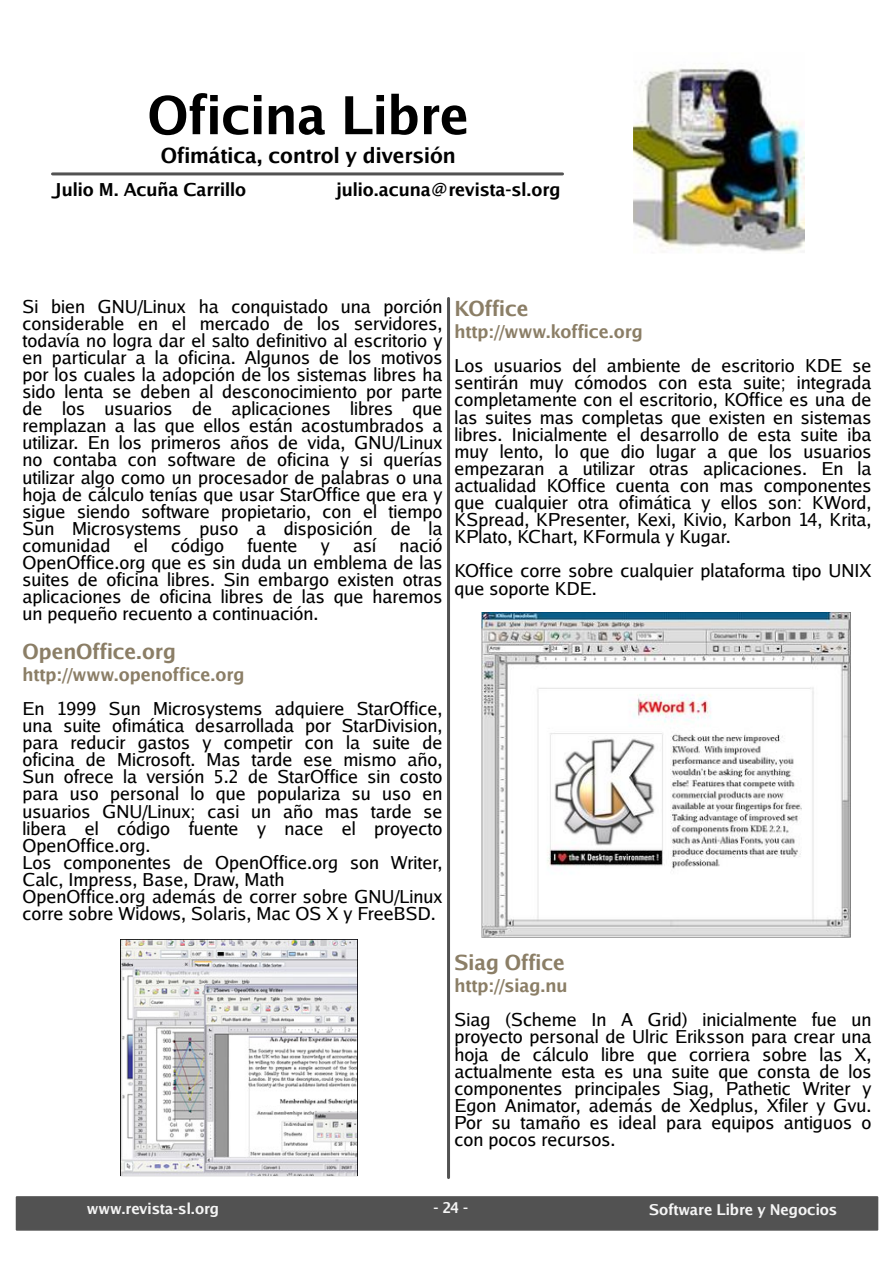
<style>
.page{position:relative;width:893px;height:1263px;background:#fff}
.page>*{position:absolute;margin:0;border:0;box-sizing:border-box;transform-origin:0 0}
.t1{font:700 52.5px "Luxi Sans";color:#000}
.t2{font:700 21px "Luxi Sans";color:#000}
.t3{font:700 21px "Luxi Sans";letter-spacing:-.025em;color:#8b7e66}
.t4{font:700 21px "Luxi Sans";color:#8b7e66}
.t5{font:18px/17.1px "Luxi Sans";color:#000}
.t6{font:700 18px "Luxi Sans";letter-spacing:-.055em;color:#000}
.t7{font:700 18px "Luxi Sans";letter-spacing:-.025em;color:#8b7e66}
.t8{font:700 18px "Luxi Sans";letter-spacing:-.17em;color:#8b7e66}
.t9{font:700 18px "Luxi Sans";letter-spacing:-.055em;color:#8b7e66}
.t10{font:18px "Luxi Sans";letter-spacing:-.035em;color:#000}
.t11{font:700 15px "Luxi Sans";letter-spacing:-.025em;color:#f5f5f5}
.t12{font:700 15px "Luxi Sans";letter-spacing:-.17em;color:#f5f5f5}
.t13{font:700 15px "Luxi Sans";letter-spacing:-.055em;color:#f5f5f5}
</style>
<div class="page">
<img style="left:633px;top:63px;width:172px;height:190px">
<hr style="left:447px;top:298px;width:3px;height:879px;background:#525252">
<hr style="left:52px;top:172px;width:510px;height:3px;background:#525252">
<div style="left:16px;top:1197px;width:862px;height:33px;background:#525252"></div>
<div style="left:16px;top:1196px;width:862px;height:35px;border:2px solid #525252"></div>
<img style="left:120px;top:939px;width:237px;height:237px">
<img style="left:482px;top:612px;width:368px;height:325px">
<h1 class="t1" style="left:147px;top:81px;width:311px">Oficina Libre</h1>
<p class="t2" style="left:161px;top:142px;width:296px">Ofim ática, controly dive rs ión</p>
<p class="t6" style="left:52px;top:177px;width:196px">Julio M. Acuña Carrillo</p>
<p class="t6" style="left:337px;top:177px;width:225px">julio.acuna@ re vis ta-s l.org</p>
<p class="t5" style="left:22px;top:297px;width:422px">Si bie n GNU/Linux h a conq uis tado una porción cons ide rable e n e l m e rcado de los s e rvidore s , todavía no logra dar e ls alto de finitivo ale s critorio y e n particular a la oficina. Algunos de los m otivos por los cuale s la adopción de los s is te m as libre s h a s ido le nta s e de be n alde s conocim ie nto por parte de</p>
<p class="t5" style="left:62px;top:400px;width:20px">los</p>
<p class="t5" style="left:104px;top:400px;width:66px">us uarios</p>
<p class="t5" style="left:192px;top:400px;width:16px">de</p>
<p class="t5" style="left:232px;top:400px;width:97px">aplicacione s</p>
<p class="t5" style="left:350px;top:400px;width:40px">libre s</p>
<p class="t5" style="left:22px;top:400px;width:421px;text-indent:390px">que re m plaz an a las q ue e llos e s tán acos tum brados a utiliz ar. En los prim e ros años de vida, GNU/Linux no contaba con s oftw are de oficina y s i q ue rías utiliz ar algo com o un proce s ador de palabras o una h oja de cálculo te nías q ue us arStarOffice q ue e ra y s igue s ie ndo s oftw are propie tario, con e ltie m po Sun Micros ys te m s pus o a dis pos ición de</p>
<p class="t5" style="left:428px;top:519px;width:16px">la</p>
<p class="t5" style="left:22px;top:536px;width:90px">com unidad</p>
<p class="t5" style="left:134px;top:536px;width:92px">e l código</p>
<p class="t5" style="left:248px;top:536px;width:47px">fue nte</p>
<p class="t5" style="left:321px;top:536px;width:10px">y</p>
<p class="t5" style="left:353px;top:536px;width:25px">as í</p>
<p class="t5" style="left:22px;top:536px;width:421px;text-indent:377px">nació Ope nOffice .org q ue e s s in duda un e m ble m a de las s uite s de oficina libre s . Sin e m bargo e xis te n otras aplicacione s de oficina libre s de las q ue h are m os un pe q ue ño re cue nto a continuación.</p>
<p class="t4" style="left:22px;top:638px;width:155px">Ope nOffice .org</p>
<p class="t7" style="left:22px;top:662px;width:223px">h ttp://w w w .ope noffice .org</p>
<p class="t5" style="left:22px;top:699px;width:422px">En 19 9 9 Sun Micros ys te m s adq uie re StarOffice , una s uite ofim ática de s arrollada por StarDivis ion, para re ducir gas tos y com pe tir con la s uite de oficina de Micros oft. Mas tarde e s e m is m o año, Sun ofre ce la ve rs ión 5.2 de StarOffice s in cos to para us o pe rs onallo q ue populariz a s u us o e n us uarios GNU/Linux; cas i un año m as tarde s e libe ra e l código fue nte</p>
<p class="t5" style="left:257px;top:819px;width:63px">y nace</p>
<p class="t10" style="left:342px;top:817px;width:102px">e l proye cto</p>
<p class="t5" style="left:22px;top:836px;width:422px">Ope nOffice .org.<br>Los com pone nte s de Ope nOffice .org s on W rite r, Calc, Im pre s s , Bas e , Draw , Math<br>Ope nOffice .org ade m ás de corre r s obre GNU/Linux corre s obre W idow s , Solaris , Mac OS X y Fre e BSD.</p>
<p class="t3" style="left:454px;top:295px;width:71px">KOffice</p>
<p class="t8" style="left:454px;top:320px;width:190px">h ttp://w w w .k office .org</p>
<p class="t5" style="left:454px;top:357px;width:419px">Los us uarios de lam bie nte de e s critorio KDE s e s e ntirán m uy cóm odos con e s ta s uite ; inte grada com ple tam e nte con e le s critorio, KOffice e s una de las suites mas completas que existen en sistemas libre s . Inicialm e nte e lde s arrollo de e s ta s uite iba m uy le nto, lo q ue dio lugar a q ue los us uarios e m pe z aran a utiliz ar otras aplicacione s . En la actualidad KOffice cue nta con m as com pone nte s q ue cualq uie r otra ofim ática y e llos s on: KW ord, KSpre ad, KPre s e nte r, Ke xi, Kivio, Karbon 14, Krita, KPlato, KCh art, KForm ula y Kugar.</p>
<p class="t5" style="left:454px;top:562px;width:418px">KOffice corre s obre cualq uie r plataform a tipo UNIX q ue s oporte KDE.</p>
<p class="t3" style="left:454px;top:949px;width:107px">Siag Office</p>
<p class="t9" style="left:454px;top:974px;width:113px">h ttp://s iag.nu</p>
<p class="t5" style="left:454px;top:1011px;width:419px">Siag (Sch e m e In A Grid) inicialm e nte fue un proye cto pe rs onalde Ulric Erik s s on para cre ar una h oja de cálculo libre q ue corrie ra s obre las X, actualm e nte e s ta e s una s uite q ue cons ta de los com pone nte s principale s Siag, Path e tic W rite r y Egon Anim ator, ade m ás de Xe dplus , Xfile r y Gvu.<br>Por s u tam año e s ide alpara e q uipos antiguos o con pocos re curs os .</p>
<p class="t12" style="left:87px;top:1199px;width:134px">w w w.re vis ta-s l.org</p>
<p class="t13" style="left:434px;top:1197px;width:35px">-24-</p>
<p class="t11" style="left:649px;top:1199px;width:186px">Softw are Libre y Ne gocios</p>
</div>
